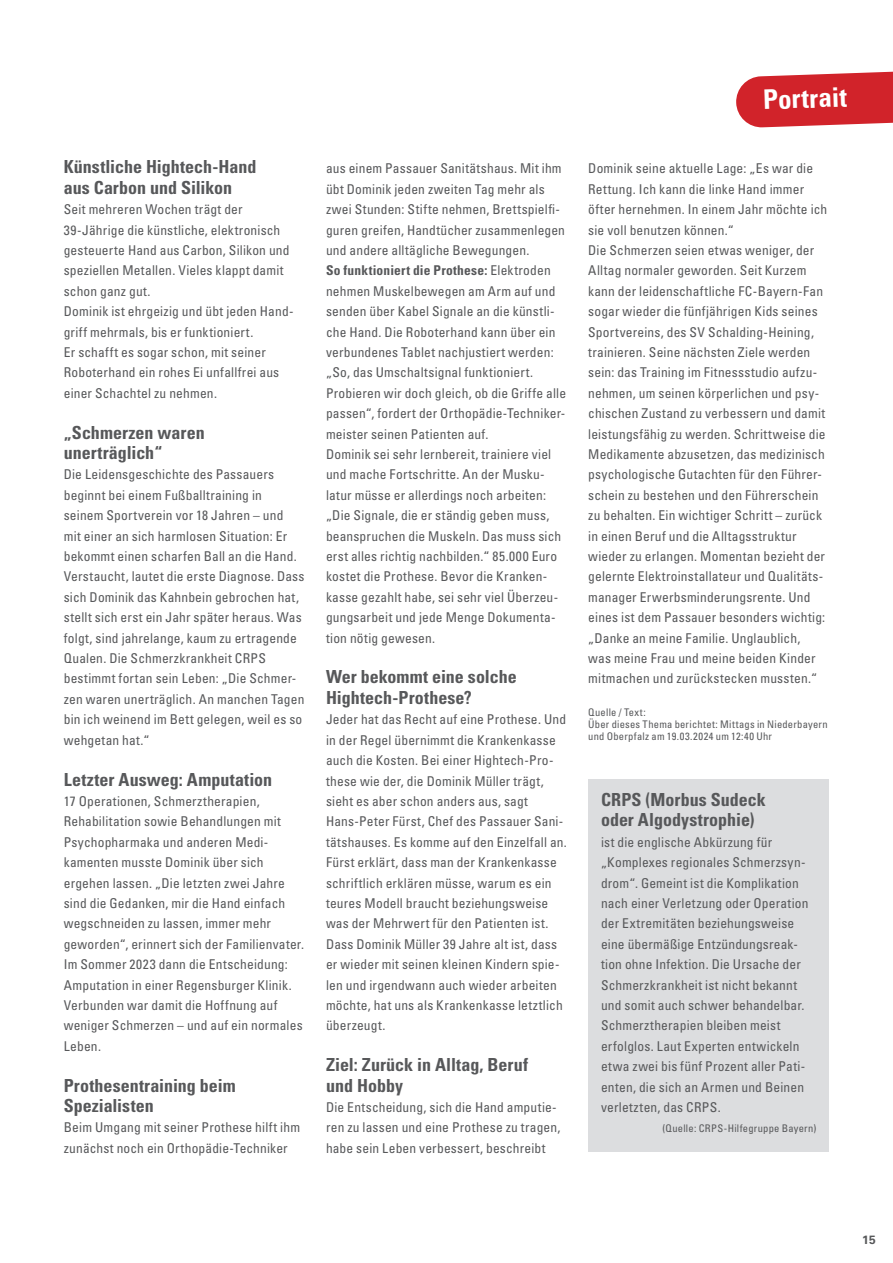
<style>
.page{position:relative;width:893px;height:1263px;background:#fff}
.page>*{position:absolute;margin:0;border:0;box-sizing:border-box;transform-origin:0 0}
.t1{font:700 condensed 27px "Univers LT Std";color:#fff}
._01-ZÜ{font:700 condensed 18px/20.4px "Univers LT Std";color:#57585a}
._01-Copy_Fließ{font:condensed 13.5px/20.4px "Univers LT Std";letter-spacing:.01em;color:#57585a}
.t2{font:700 12px "Univers LT Std";color:#57585a}
._01-BU{font:condensed 10.5px/12px "Univers LT Std";letter-spacing:.025em;color:#57585a}
._01-Copy_Fließ-2{font:condensed 10.5px "Univers LT Std";letter-spacing:.025em;color:#57585a}
.s1{font-weight:700}
</style>
<div class="page">
<svg style="left:736px;top:71px;width:157px;height:57px"></svg>
<div style="left:588px;top:780px;width:241px;height:372px;background:#dcdddf"></div>
<p class="_01-ZÜ" style="left:64px;top:157px;width:194px">Künstliche Hightech-Hand aus Carbon und Silikon</p>
<p class="_01-Copy_Fließ" style="left:64px;top:199px;width:227px">Seit mehreren Wochen trägt der 39-Jährige die künstliche, elektronisch gesteuerte Hand aus Carbon, Silikon und speziellen Metallen. Vieles klappt damit schon ganz gut.</p>
<p class="_01-Copy_Fließ" style="left:64px;top:301px;width:231px">Dominik ist ehrgeizig und übt jeden Hand&shy;griff mehrmals, bis er funktioniert.<br>Er schafft es sogar schon, mit seiner Roboterhand ein rohes Ei unfallfrei aus einer Schachtel zu nehmen.</p>
<p class="_01-ZÜ" style="left:64px;top:422px;width:142px">„Schmerzen waren unerträglich“</p>
<p class="_01-Copy_Fließ" style="left:64px;top:464px;width:242px">Die Leidensgeschichte des Passauers beginnt bei einem Fußballtraining in seinem Sportverein vor 18 Jahren – und<br>mit einer an sich harmlosen Situation: Er bekommt einen scharfen Ball an die Hand.<br>Verstaucht, lautet die erste Diagnose. Dass sich Dominik das Kahnbein gebrochen hat, stellt sich erst ein Jahr später heraus. Was folgt, sind jahrelange, kaum zu ertragende Qualen. Die Schmerzkrankheit CRPS bestimmt fortan sein Leben: „Die Schmer&shy;zen waren unerträglich. An manchen Tagen bin ich weinend im Bett gelegen, weil es so wehgetan hat.“</p>
<p class="_01-ZÜ" style="left:64px;top:769px;width:210px">Letzter Ausweg: Amputation</p>
<p class="_01-Copy_Fließ" style="left:64px;top:791px;width:242px">17 Operationen, Schmerztherapien, Rehabilitation sowie Behandlungen mit Psychopharmaka und anderen Medi&shy;kamenten musste Dominik über sich ergehen lassen. „Die letzten zwei Jahre sind die Gedanken, mir die Hand einfach wegschneiden zu lassen, immer mehr geworden“, erinnert sich der Familienvater.<br>Im Sommer 2023 dann die Entscheidung:<br>Amputation in einer Regensburger Klinik.<br>Verbunden war damit die Hoffnung auf weniger Schmerzen – und auf ein normales Leben.</p>
<p class="_01-ZÜ" style="left:64px;top:1075px;width:173px">Prothesentraining beim<br>Spezialisten</p>
<p class="_01-Copy_Fließ" style="left:64px;top:1117px;width:238px">Beim Umgang mit seiner Prothese hilft ihm zunächst noch ein Orthopädie-Techniker</p>
<p class="_01-Copy_Fließ" style="left:326px;top:158px;width:241px">aus einem Passauer Sanitätshaus. Mit ihm übt Dominik jeden zweiten Tag mehr als zwei Stunden: Stifte nehmen, Brettspielfi&shy;guren greifen, Handtücher zusammenlegen und andere alltägliche Bewegungen.</p>
<p class="_01-Copy_Fließ" style="left:326px;top:260px;width:242px"><span class="s1">So funktioniert die Prothese:</span> Elektroden nehmen Muskelbewegen am Arm auf und senden über Kabel Signale an die künstli&shy;che Hand. Die Roboterhand kann über ein verbundenes Tablet nachjustiert werden: „So, das Umschaltsignal funktioniert.<br>Probieren wir doch gleich, ob die Griffe alle passen“, fordert der Orthopädie-Techniker&shy;meister seinen Patienten auf.</p>
<p class="_01-Copy_Fließ" style="left:326px;top:444px;width:237px">Dominik sei sehr lernbereit, trainiere viel und mache Fortschritte. An der Musku&shy;latur müsse er allerdings noch arbeiten: „Die Signale, die er ständig geben muss, beanspruchen die Muskeln. Das muss sich erst alles richtig nachbilden.“ 85.000 Euro kostet die Prothese. Bevor die Kranken&shy;kasse gezahlt habe, sei sehr viel Überzeu&shy;gungsarbeit und jede Menge Dokumenta&shy;tion nötig gewesen.</p>
<p class="_01-ZÜ" style="left:326px;top:667px;width:192px">Wer bekommt eine solche<br>Hightech-Prothese?</p>
<p class="_01-Copy_Fließ" style="left:326px;top:709px;width:242px">Jeder hat das Recht auf eine Prothese. Und in der Regel übernimmt die Krankenkasse auch die Kosten. Bei einer Hightech-Pro&shy;these wie der, die Dominik Müller trägt, sieht es aber schon anders aus, sagt Hans-Peter Fürst, Chef des Passauer Sani&shy;tätshauses. Es komme auf den Einzelfall an.<br>Fürst erklärt, dass man der Krankenkasse schriftlich erklären müsse, warum es ein teures Modell braucht beziehungsweise was der Mehrwert für den Patienten ist.<br>Dass Dominik Müller 39 Jahre alt ist, dass er wieder mit seinen kleinen Kindern spie&shy;len und irgendwann auch wieder arbeiten möchte, hat uns als Krankenkasse letztlich überzeugt.</p>
<p class="_01-ZÜ" style="left:326px;top:1054px;width:204px">Ziel: Zurück in Alltag, Beruf und Hobby</p>
<p class="_01-Copy_Fließ" style="left:326px;top:1097px;width:236px">Die Entscheidung, sich die Hand amputie&shy;ren zu lassen und eine Prothese zu tragen, habe sein Leben verbessert, beschreibt</p>
<h1 class="t1" style="left:762px;top:83px;width:85px;rotate:-2deg">Portrait</h1>
<p class="_01-Copy_Fließ" style="left:588px;top:158px;width:241px">Dominik seine aktuelle Lage: „Es war die Rettung. Ich kann die linke Hand immer öfter hernehmen. In einem Jahr möchte ich sie voll benutzen können.“</p>
<p class="_01-Copy_Fließ" style="left:588px;top:240px;width:239px">Die Schmerzen seien etwas weniger, der Alltag normaler geworden. Seit Kurzem kann der leidenschaftliche FC-Bayern-Fan sogar wieder die fünfjährigen Kids seines Sportvereins, des SV Schalding-Heining, trainieren. Seine nächsten Ziele werden sein: das Training im Fitnessstudio aufzu&shy;nehmen, um seinen körperlichen und psy&shy;chischen Zustand zu verbessern und damit leistungsfähig zu werden. Schrittweise die Medikamente abzusetzen, das medizinisch psychologische Gutachten für den Führer&shy;schein zu bestehen und den Führerschein zu behalten. Ein wichtiger Schritt – zurück in einen Beruf und die Alltagsstruktur wieder zu erlangen. Momentan bezieht der gelernte Elektroinstallateur und Qualitäts&shy;manager Erwerbsminderungsrente. Und eines ist dem Passauer besonders wichtig: „Danke an meine Familie. Unglaublich, was meine Frau und meine beiden Kinder mitmachen und zurückstecken mussten.“</p>
<p class="_01-BU" style="left:588px;top:706px;width:241px">Quelle / Text:<br>Über dieses Thema berichtet: Mittags in Niederbayern und Oberpfalz am 19.03.2024 um 12:40 Uhr</p>
<p class="_01-ZÜ" style="left:601px;top:789px;width:166px">CRPS (Morbus Sudeck oder Algodystrophie)</p>
<p class="_01-Copy_Fließ" style="left:601px;top:831px;width:209px">ist die englische Abkürzung für „Komplexes regionales Schmerzsyn&shy;drom“. Gemeint ist die Komplikation nach einer Verletzung oder Operation der Extremitäten beziehungsweise eine übermäßige Entzündungsreak&shy;tion ohne Infektion. Die Ursache der Schmerzkrankheit ist nicht bekannt und somit auch schwer behandelbar.<br>Schmerztherapien bleiben meist erfolglos. Laut Experten entwickeln etwa zwei bis fünf Prozent aller Pati&shy;enten, die sich an Armen und Beinen verletzten, das CRPS.</p>
<p class="_01-Copy_Fließ-2" style="left:662px;top:1122px;width:156px">(Quelle: CRPS-Hilfegruppe Bayern)</p>
<p class="t2" style="left:862px;top:1232px;width:15px">15</p>
</div>
